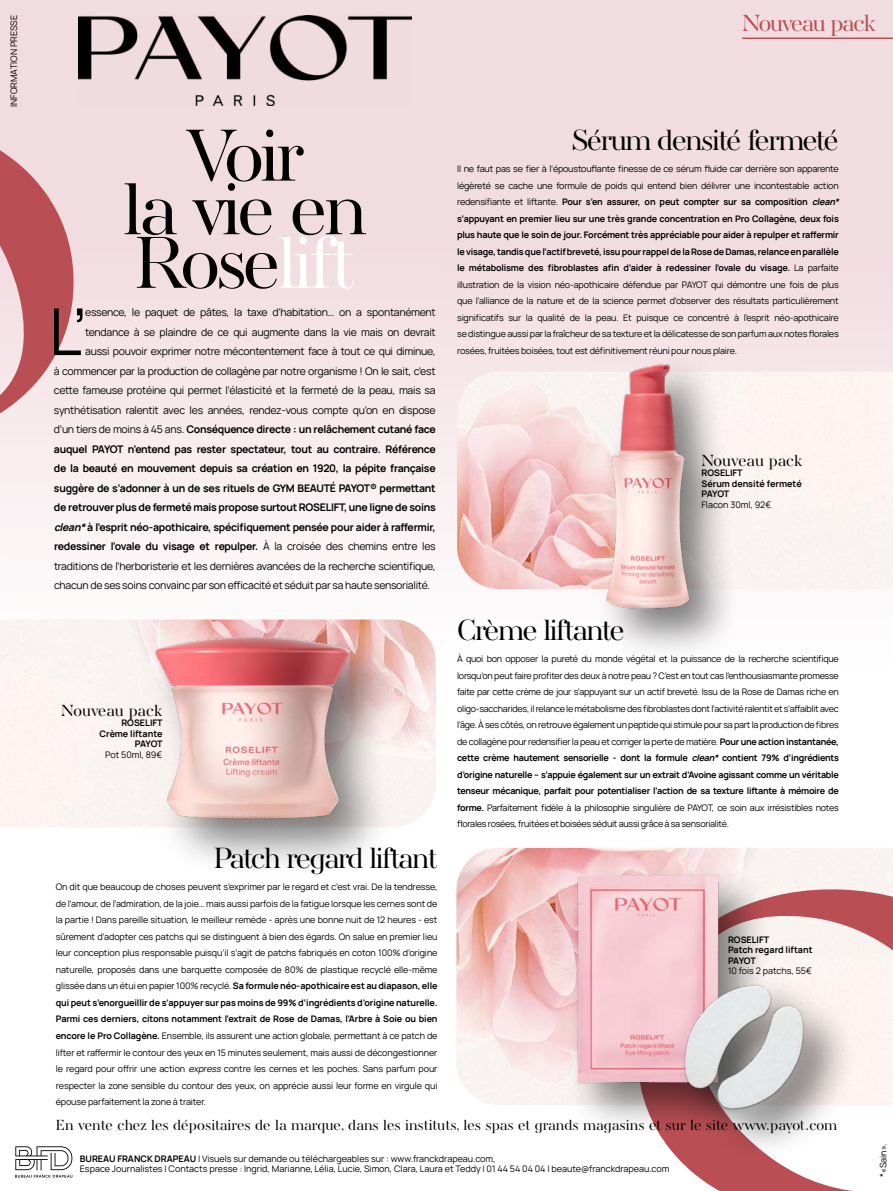
<style>
.page{position:relative;width:893px;height:1191px;background:#fff}
.page>*{position:absolute;margin:0;border:0;box-sizing:border-box;transform-origin:0 0}
.t1{font:75.45px/53.6px "AW Conqueror Std Didot";letter-spacing:-.05em;color:#000;text-align:center}
.t2{font:64.65px "Manrope";color:#000}
.t3{font:30px "AW Conqueror Std Didot";letter-spacing:-.05em;color:#000}
.t4{font:24px "AW Conqueror Std Didot";letter-spacing:-.05em;color:#b94f55}
.t5{font:16.5px "AW Conqueror Std Didot";color:#000}
.t6{font:15px "AW Conqueror Std Didot";color:#000}
.t7{font:10.5px "Manrope";letter-spacing:-.025em;color:#000}
.t8{font:700 10.5px "Manrope";letter-spacing:-.025em;color:#000}
.t9{font:9px/16.5px "Manrope";letter-spacing:-.02em;color:#000;text-align:justify}
.t10{font:9px/10.5px "Manrope";color:#000}
.t11{font:700 9px/10.5px "Manrope";color:#000}
.s1{color:#fff}
.s2{font-weight:400}
.s3{font-style:italic}
.s4{font-weight:700}
.s5{font-weight:700;font-style:italic}
</style>
<div class="page">
<div style="left:0;top:0;width:893px;height:970px;background:linear-gradient(to bottom,#efd6db,#fff)"></div>
<img style="left:456px;top:848px;width:437px;height:257px">
<svg style="left:15px;top:1146px;width:57px;height:31px"></svg>
<img style="left:78px;top:15px;width:334px;height:90px">
<svg style="left:0;top:116px;width:75px;height:331px;background:#d89ea3"></svg>
<img style="left:0;top:619px;width:436px;height:208px">
<img style="left:457px;top:371px;width:436px;height:218px">
<svg style="left:665px;top:888px;width:228px;height:303px"></svg>
<div style="left:596px;top:354px;width:145px;height:308px;background:#000;opacity:.5"></div>
<img style="left:595px;top:355px;width:106px;height:265px">
<div style="left:145px;top:624px;width:261px;height:253px;background:#000;opacity:.5"></div>
<img style="left:142px;top:608px;width:223px;height:230px">
<div style="left:566px;top:864px;width:205px;height:272px;background:#000;opacity:.5"></div>
<img style="left:574px;top:872px;width:146px;height:212px">
<div style="left:675px;top:974px;width:182px;height:186px;background:#000;opacity:.5"></div>
<img style="left:651px;top:950px;width:188px;height:193px">
<hr style="left:742px;top:38px;width:151px;height:1px;background:#b94f55">
<p class="t10" style="left:8px;top:107px;width:94px;rotate:-90deg">INFORMATION PRESSE</p>
<h3 class="t4" style="left:742px;top:12px;width:135px">Nouveau pack</h3>
<h1 class="t1" style="left:123px;top:135px;width:246px">Voir<br>la vie en<br>Rose<span class="s1">lift</span></h1>
<h2 class="t2" style="left:49px;top:283px;width:39px">L’</h2>
<p class="t7" style="left:85px;top:304px;width:352px">essence, le paquet de pâtes, la taxe d’habitation… on a spontanément</p>
<p class="t7" style="left:85px;top:324px;width:352px">tendance à se plaindre de ce qui augmente dans la vie mais on devrait</p>
<p class="t7" style="left:85px;top:343px;width:352px">aussi pouvoir exprimer notre mécontentement face à tout ce qui diminue,</p>
<p class="t7" style="left:54px;top:363px;width:383px">à commencer par la production de collagène par notre organisme ! On le sait, c’est</p>
<p class="t7" style="left:54px;top:382px;width:383px">cette fameuse protéine qui permet l’élasticité et la fermeté de la peau, mais sa</p>
<p class="t7" style="left:54px;top:402px;width:383px">synthétisation ralentit avec les années, rendez-vous compte qu’on en dispose</p>
<p class="t8" style="left:54px;top:420px;width:383px"><span class="s2">d’un tiers de moins à 45 ans.</span> Conséquence directe : un relâchement cutané face</p>
<p class="t8" style="left:54px;top:440px;width:383px">auquel PAYOT n’entend pas rester spectateur, tout au contraire. Référence</p>
<p class="t8" style="left:54px;top:459px;width:383px">de la beauté en mouvement depuis sa création en 1920, la pépite française</p>
<p class="t8" style="left:54px;top:479px;width:383px">suggère de s’adonner à un de ses rituels de GYM BEAUTÉ PAYOT® permettant</p>
<p class="t8" style="left:54px;top:498px;width:383px">de retrouver plus de fermeté mais propose surtout ROSELIFT, une ligne de soins</p>
<p class="t8" style="left:54px;top:518px;width:383px"><span class="s3">clean*</span>à l’esprit néo-apothicaire, spécifiquement pensée pour aider à raffermir,</p>
<p class="t8" style="left:54px;top:537px;width:383px">redessiner l’ovale du visage et repulper. <span class="s2">À la croisée des chemins entre les</span></p>
<p class="t7" style="left:54px;top:558px;width:383px">traditions de l’herboristerie et les dernières avancées de la recherche scientifique,</p>
<p class="t7" style="left:54px;top:577px;width:378px">chacun de ses soins convainc par son efficacité et séduit par sa haute sensorialité.</p>
<h3 class="t5" style="left:61px;top:702px;width:103px">Nouveau pack</h3>
<p class="t11" style="left:99px;top:717px;width:65px;text-align:right">ROSELIFT<br>Crème liftante<br>PAYOT</p>
<p class="t10" style="left:105px;top:748px;width:59px">Pot 50ml, 89€</p>
<h3 class="t3" style="left:214px;top:843px;width:225px">Patch regard liftant</h3>
<p class="t9" style="left:56px;top:878px;width:383px">On dit que beaucoup de choses peuvent s’exprimer par le regard et c’est vrai. De la tendresse, de l’amour, de l’admiration, de la joie… mais aussi parfois de la fatigue lorsque les cernes sont de la partie ! Dans pareille situation, le meilleur remède - après une bonne nuit de 12 heures - est sûrement d’adopter ces patchs qui se distinguent à bien des égards. On salue en premier lieu leur conception plus responsable puisqu’il s’agit de patchs fabriqués en coton 100% d’origine naturelle, proposés dans une barquette composée de 80% de plastique recyclé elle-même glissée dans un étui en papier 100% recyclé. <span class="s4">Sa formule néo-apothicaire est au diapason, elle qui peut s’enorgueillir de s’appuyer sur pas moins de 99% d’ingrédients d’origine naturelle.<br>Parmi ces derniers, citons notamment l’extrait de Rose de Damas, l’Arbre à Soie ou bien encore le Pro Collagène.</span> Ensemble, ils assurent une action globale, permettant à ce patch de lifter et raffermir le contour des yeux en 15 minutes seulement, mais aussi de décongestionner le regard pour offrir une action <span class="s3">express</span>contre les cernes et les poches. Sans parfum pour respecter la zone sensible du contour des yeux, on apprécie aussi leur forme en virgule qui épouse parfaitement la zone à traiter.</p>
<h3 class="t3" style="left:570px;top:126px;width:270px">Sérum densité fermeté</h3>
<p class="t9" style="left:457px;top:160px;width:386px;text-align:left">Il ne faut pas se fier à l’époustouflante finesse de ce sérum fluide car derrière son apparente légèreté se cache une formule de poids qui entend bien délivrer une incontestable action redensifiante et liftante. <span class="s4">Pour s’en assurer, on peut compter sur sa composition</span> <span class="s5">clean* </span><span class="s4">s’appuyant en premier lieu sur une très grande concentration en Pro Collagène, deux fois plus haute que le soin de jour. Forcément très appréciable pour aider à repulper et raffermir le visage, tandis que l’actif breveté, issu pour rappel de la Rose de Damas, relance en parallèle le métabolisme des fibroblastes afin d’aider à redessiner l’ovale du visage.</span> La parfaite illustration de la vision néo-apothicaire défendue par PAYOT qui démontre une fois de plus que l’alliance de la nature et de la science permet d’observer des résultats particulièrement significatifs sur la qualité de la peau. Et puisque ce concentré à l’esprit néo-apothicaire se distingue aussi par la fraîcheur de sa texture et la délicatesse de son parfum aux notes florales rosées, fruitées boisées, tout est définitivement réuni pour nous plaire.</p>
<h3 class="t3" style="left:457px;top:615px;width:169px">Crème liftante</h3>
<h3 class="t5" style="left:701px;top:452px;width:103px">Nouveau pack</h3>
<p class="t11" style="left:701px;top:467px;width:102px">ROSELIFT<br>Sérum densité fermeté<br>PAYOT</p>
<p class="t10" style="left:701px;top:499px;width:71px">Flacon 30ml, 92€</p>
<p class="t9" style="left:457px;top:650px;width:383px">À quoi bon opposer la pureté du monde végétal et la puissance de la recherche scientifique lorsqu’on peut faire profiter des deux à notre peau ? C’est en tout cas l’enthousiasmante promesse faite par cette crème de jour s’appuyant sur un actif breveté. Issu de la Rose de Damas riche en oligo-saccharides, il relance le métabolisme des fibroblastes dont l’activité ralentit et s’affaiblit avec l’âge. À ses côtés, on retrouve également un peptide qui stimule pour sa part la production de fibres de collagène pour redensifier la peau et corriger la perte de matière. <span class="s4">Pour une action instantanée, cette crème hautement sensorielle - dont la formule</span> <span class="s5">clean*</span> <span class="s4">contient 79% d’ingrédients d’origine naturelle – s’appuie également sur un extrait d’Avoine agissant comme un véritable tenseur mécanique, parfait pour potentialiser l’action de sa texture liftante à mémoire de forme.</span> Parfaitement fidèle à la philosophie singulière de PAYOT, ce soin aux irrésistibles notes florales rosées, fruitées et boisées séduit aussi grâce à sa sensorialité.</p>
<p class="t11" style="left:728px;top:933px;width:86px">ROSELIFT<br>Patch regard liftant<br>PAYOT</p>
<p class="t10" style="left:728px;top:965px;width:85px">10 fois 2 patchs, 55€</p>
<h3 class="t6" style="left:56px;top:1118px;width:783px">En vente chez les dépositaires de la marque, dans les instituts, les spas et grands magasins et sur le site www.payot.com</h3>
<p class="t10" style="left:80px;top:1152px;width:591px"><span class="s4">BUREAU FRANCK DRAPEAU</span> | Visuels sur demande ou téléchargeables sur : www.franckdrapeau.com,<br>Espace Journalistes | Contacts presse : Ingrid, Marianne, Lélia, Lucie, Simon, Clara, Laura et Teddy | 01 44 54 04 04 | beaute@franckdrapeau.com</p>
<p class="t9" style="left:875px;top:1177px;width:35px;rotate:-90deg">*«Sain».</p>
</div>
